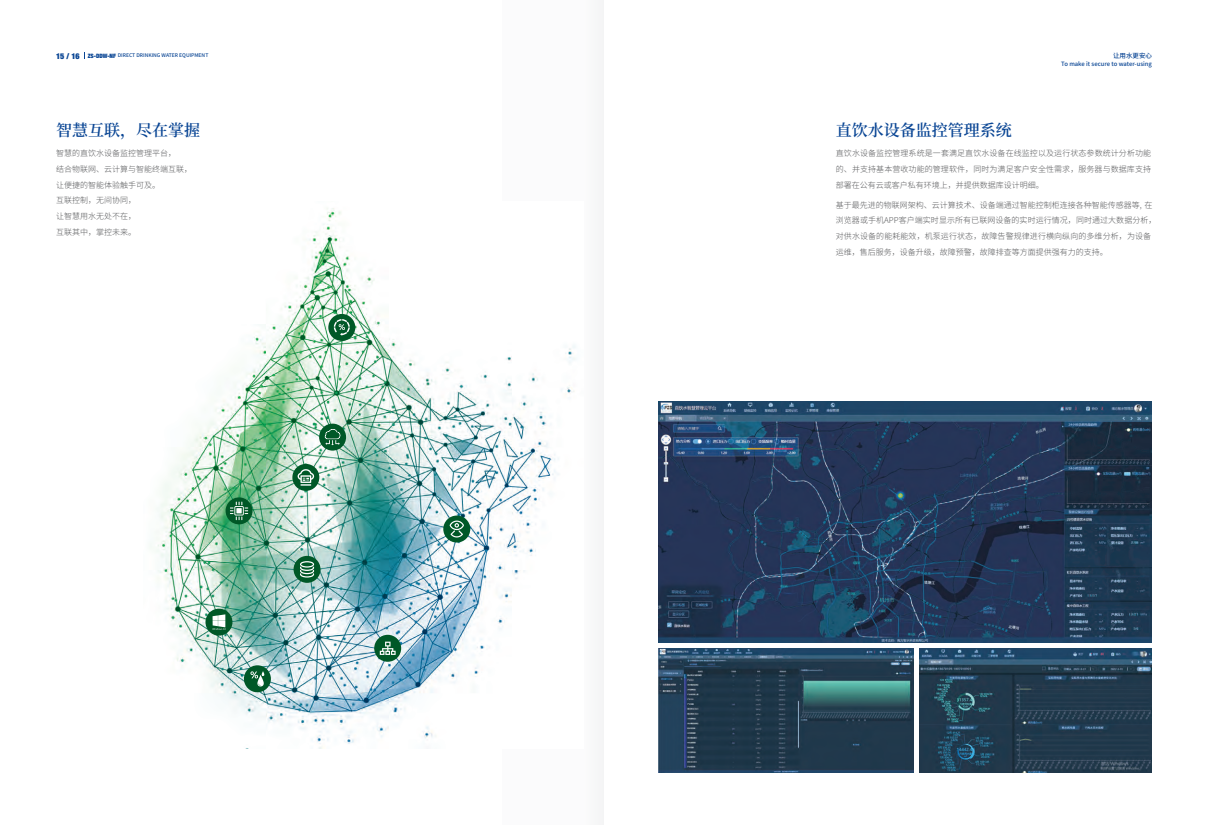
<style>
.page{position:relative;width:1208px;height:825px;background:#fff}
.page>*{position:absolute;margin:0;border:0;box-sizing:border-box;transform-origin:0 0}
.t1{font:16px "Source Han Serif SC";color:#094594}
.t2{font:300 8px/15.7px "Source Han Sans SC";color:#57585a}
.t3{font:900 expanded 8px "Helvetica Neue LT";color:#094594}
.t4{font:500 6.5px "Source Han Sans CN";color:#094594}
.t5{font:900 expanded 6px "Helvetica Neue LT";color:#094594}
.t6{font:5.9px "Source Han Sans CN";color:#094594}
.t7{font:500 5px "Source Han Sans CN";color:#094594}
</style>
<div class="page">
<div style="left:502px;top:0;width:102px;height:825px;background:#fbfbfc"></div>
<img style="left:150px;top:208px;width:422px;height:540px">
<div style="left:319px;top:424px;width:27px;height:27px;background:#005827;border-radius:50%"></div>
<div style="left:226px;top:497px;width:26px;height:27px;background:#005827;border-radius:50%"></div>
<div style="left:293px;top:556px;width:27px;height:27px;background:#005827;border-radius:50%"></div>
<div style="left:374px;top:635px;width:27px;height:27px;background:#005827;border-radius:50%"></div>
<div style="left:443px;top:515px;width:27px;height:27px;background:#005827;border-radius:50%"></div>
<div style="left:328px;top:314px;width:27px;height:27px;background:#005827;border-radius:50%"></div>
<div style="left:244px;top:665px;width:27px;height:27px;background:#005827;border-radius:50%"></div>
<div style="left:292px;top:464px;width:27px;height:27px;background:#005827;border-radius:50%"></div>
<svg style="left:300px;top:561px;width:14px;height:16px"></svg>
<svg style="left:380px;top:642px;width:15px;height:13px"></svg>
<svg style="left:297px;top:469px;width:17px;height:17px"></svg>
<svg style="left:250px;top:671px;width:14px;height:15px"></svg>
<svg style="left:325px;top:429px;width:16px;height:16px"></svg>
<svg style="left:334px;top:319px;width:16px;height:17px"></svg>
<svg style="left:449px;top:521px;width:15px;height:16px"></svg>
<svg style="left:230px;top:502px;width:18px;height:18px"></svg>
<div style="left:205px;top:609px;width:27px;height:27px;background:#005827;border-radius:50%"></div>
<svg style="left:212px;top:614px;width:14px;height:16px"></svg>
<img style="left:659px;top:402px;width:493px;height:241px">
<img style="left:659px;top:648px;width:254px;height:124px">
<img style="left:919px;top:648px;width:233px;height:124px">
<p class="t3" style="left:56px;top:51px;width:25px">15 / 16</p>
<p class="t7" style="left:118px;top:53px;width:92px">DIRECT DRINKING WATER EQUIPMENT</p>
<p class="t5" style="left:88px;top:52px;width:30px">ZS-DDW-NF</p>
<p class="t4" style="left:1113px;top:52px;width:40px">让用水更安心</p>
<p class="t6" style="left:1061px;top:60px;width:92px">To make it secure to water-using</p>
<h1 class="t1" style="left:56px;top:122px;width:145px">智慧互联，尽在掌握</h1>
<p class="t2" style="left:56px;top:145px;width:137px">智慧的直饮水设备监控管理平台，<br>结合物联网、云计算与智能终端互联，让便捷的智能体验触手可及。<br>互联控制，无间协同，<br>让智慧用水无处不在，<br>互联其中，掌控未来。</p>
<h1 class="t1" style="left:836px;top:122px;width:177px">直饮水设备监控管理系统</h1>
<p class="t2" style="left:836px;top:145px;width:317px;text-align:justify">直饮水设备监控管理系统是一套满足直饮水设备在线监控以及运行状态参数统计分析功能的、并支持基本营收功能的管理软件，同时为满足客户安全性需求，服务器与数据库支持部署在公有云或客户私有环境上，并提供数据库设计明细。</p>
<p class="t2" style="left:836px;top:197px;width:322px">基于最先进的物联网架构、云计算技术、设备端通过智能控制柜连接各种智能传感器等, 在浏览器或手机APP客户端实时显示所有已联网设备的实时运行情况，同时通过大数据分析，对供水设备的能耗能效，机泵运行状态，故障告警规律进行横向纵向的多维分析，为设备运维，售后服务，设备升级，故障预警，故障排查等方面提供强有力的支持。</p>
</div>
